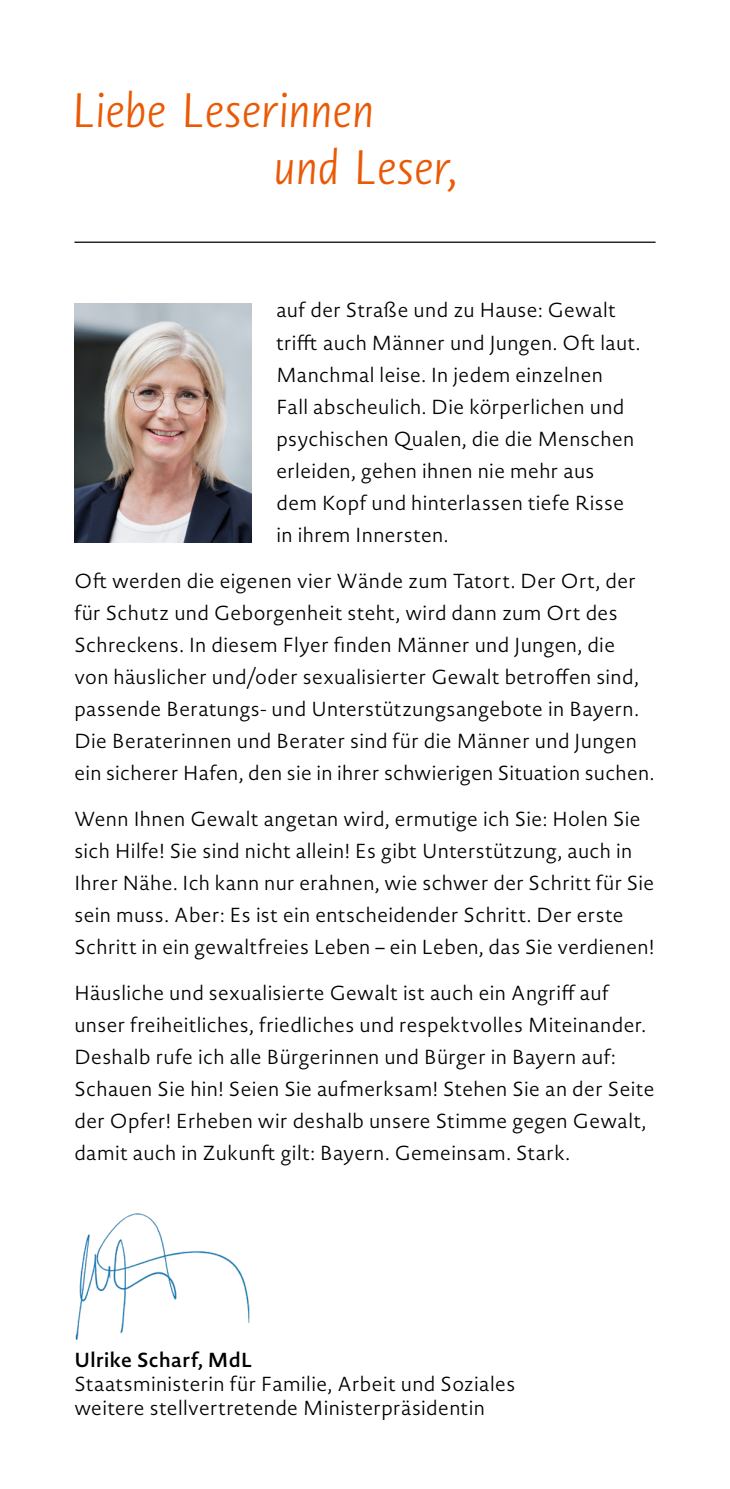
<style>
.page{position:relative;width:730px;height:1489px;background:#fff}
.page>*{position:absolute;margin:0;border:0;box-sizing:border-box;transform-origin:0 0}
.t1{font:italic 300 47.5px/57.5px "Novel Sans Pro";letter-spacing:-.01em;color:#ea5a06}
.t2{font:300 20px/32px "Novel Sans Pro";letter-spacing:.02em;color:#000}
.t3{font:600 20px "Novel Sans Pro";letter-spacing:.02em;color:#000}
</style>
<div class="page">
<hr style="left:74px;top:241px;width:582px;height:2px;background:#000">
<img style="left:74px;top:303px;width:178px;height:239px">
<img style="left:75px;top:1213px;width:175px;height:127px">
<h1 class="t1" style="left:273px;top:81px;width:186px;text-indent:-202px">Liebe Leserinnen<br>und Leser,</h1>
<p class="t2" style="left:276px;top:294px;width:366px">auf der Straße und zu Hause: Gewalt trifft auch Männer und Jungen. Oft laut.<br>Manchmal leise. In jedem einzelnen<br>Fall abscheulich. Die körperlichen und psychischen Qualen, die die Menschen erleiden, gehen ihnen nie mehr aus<br>dem Kopf und hinterlassen tiefe Risse in ihrem Innersten.</p>
<p class="t2" style="left:74px;top:564px;width:581px">Oft werden die eigenen vier Wände zum Tatort. Der Ort, der für Schutz und Geborgenheit steht, wird dann zum Ort des Schreckens. In diesem Flyer finden Männer und Jungen, die<br>von häuslicher und/oder sexualisierter Gewalt betroffen sind, passende Beratungs- und Unterstützungsangebote in Bayern.<br>Die Beraterinnen und Berater sind für die Männer und Jungen ein sicherer Hafen, den sie in ihrer schwierigen Situation suchen.</p>
<p class="t2" style="left:74px;top:803px;width:582px">Wenn Ihnen Gewalt angetan wird, ermutige ich Sie: Holen Sie sich Hilfe! Sie sind nicht allein! Es gibt Unterstützung, auch in Ihrer Nähe. Ich kann nur erahnen, wie schwer der Schritt für Sie sein muss. Aber: Es ist ein entscheidender Schritt. Der erste Schritt in ein gewaltfreies Leben – ein Leben, das Sie verdienen!</p>
<p class="t2" style="left:74px;top:977px;width:582px">Häusliche und sexualisierte Gewalt ist auch ein Angriff auf unser freiheitliches, friedliches und respektvolles Miteinander.<br>Deshalb rufe ich alle Bürgerinnen und Bürger in Bayern auf:<br>Schauen Sie hin! Seien Sie aufmerksam! Stehen Sie an der Seite der Opfer! Erheben wir deshalb unsere Stimme gegen Gewalt, damit auch in Zukunft gilt: Bayern. Gemeinsam. Stark.</p>
<p class="t3" style="left:74px;top:1344px;width:180px">Ulrike Scharf, MdL</p>
<p class="t2" style="left:74px;top:1371px;width:442px;line-height:24px">Staatsministerin für Familie, Arbeit und Soziales weitere stellvertretende Ministerpräsidentin</p>
</div>
